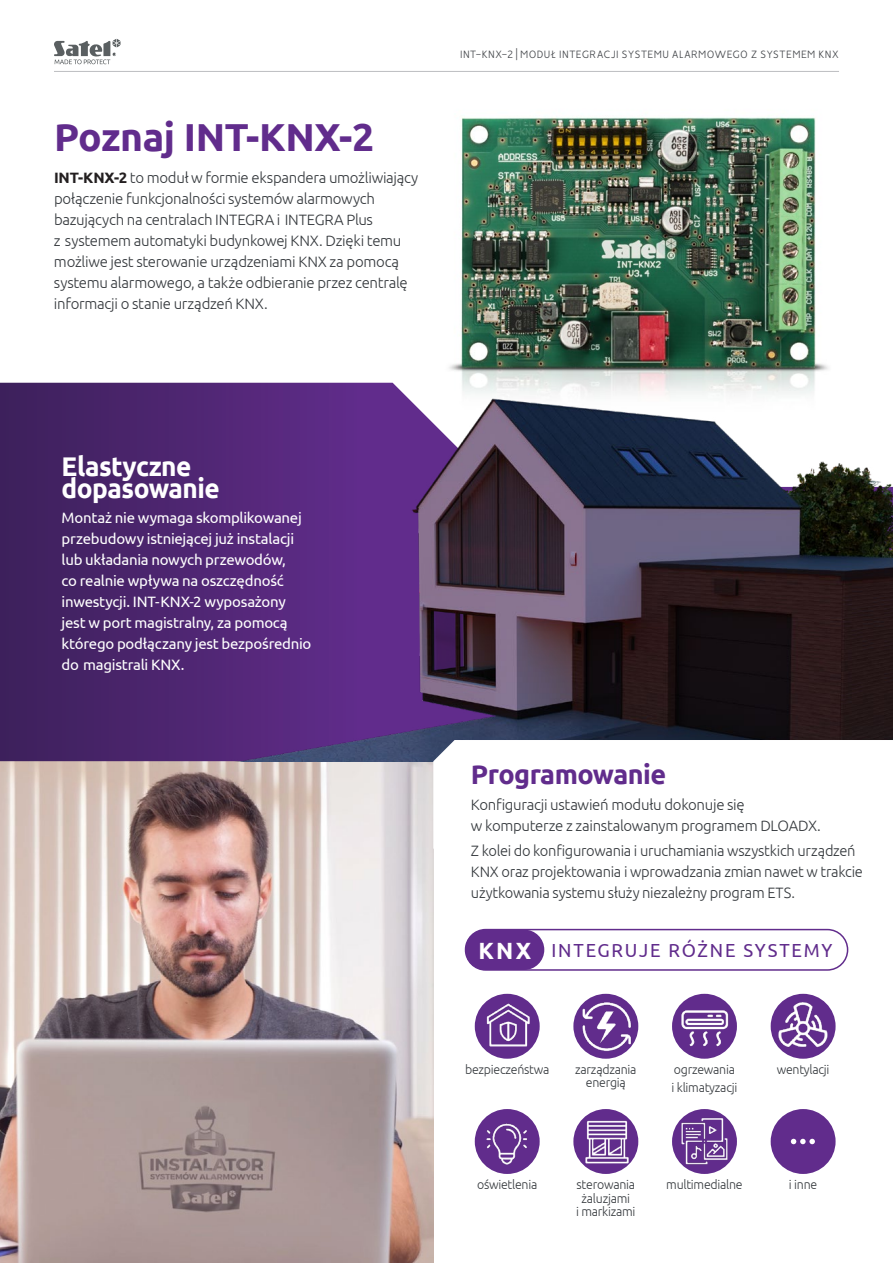
<style>
.page{position:relative;width:893px;height:1263px;background:#fff}
.page>*{position:absolute;margin:0;border:0;box-sizing:border-box;transform-origin:0 0}
.t1{font:700 39px "Ubuntu";letter-spacing:-.01em;color:#612c8c}
.t2{font:700 27px/22.5px "Ubuntu";letter-spacing:-.02em;color:#fff}
.t3{font:700 27px "Ubuntu";letter-spacing:-.02em;color:#612c8c}
.t4{font:18.9px "Ubuntu";letter-spacing:.1em;color:#612c8c}
.t5{font:300 15px/21px "Ubuntu";letter-spacing:-.02em;color:#35393d}
.t6{font:15px/21px "Ubuntu";letter-spacing:-.015em;color:#fff}
.t7{font:300 12.75px/13.5px "Ubuntu";letter-spacing:-.02em;color:#35393d;text-align:center}
.t8{font:300 12px "Vision";letter-spacing:.015em;color:#44474b}
.s1{font-weight:700;color:#231f20}
.s2{font-weight:700;font-size:23.4px;color:#fff}
</style>
<div class="page">
<img style="left:449px;top:117px;width:379px;height:265px">
<img style="left:0;top:761px;width:434px;height:502px">
<svg style="left:0;top:383px;width:224px;height:378px;background:#472368"></svg>
<img style="left:224px;top:382px;width:669px;height:379px">
<svg style="left:433px;top:740px;width:460px;height:109px"></svg>
<svg style="left:54px;top:39px;width:67px;height:25px"></svg>
<hr style="left:54px;top:71px;width:785px;height:1px;background:#bcbdc0">
<img style="left:476px;top:1110px;width:64px;height:64px">
<img style="left:574px;top:1109px;width:64px;height:65px">
<div style="left:672px;top:1109px;width:65px;height:65px;background:#612c8c;border-radius:50%"></div>
<img style="left:675px;top:1111px;width:58px;height:58px">
<img style="left:476px;top:994px;width:64px;height:64px">
<img style="left:574px;top:994px;width:64px;height:65px">
<img style="left:673px;top:994px;width:64px;height:65px">
<div style="left:771px;top:994px;width:65px;height:65px;background:#612c8c;border-radius:50%"></div>
<img style="left:775px;top:996px;width:57px;height:57px">
<div style="left:465px;top:929px;width:79px;height:41px;background:#612c8c;border-radius:20px"></div>
<div style="left:465px;top:929px;width:383px;height:42px;border:2px solid #612c8c;border-radius:20px"></div>
<div style="left:771px;top:1109px;width:65px;height:65px;background:#612c8c;border-radius:50%"></div>
<svg style="left:791px;top:1139px;width:24px;height:5px"></svg>
<h1 class="t1" style="left:54px;top:114px;width:322px">Poznaj INT-KNX-2</h1>
<p class="t5" style="left:54px;top:166px;width:366px"><span class="s1">INT-KNX-2</span> to moduł w formie ekspandera umożliwiający połączenie funkcjonalności systemów alarmowych bazujących na centralach INTEGRA i INTEGRA Plus<br>z systemem automatyki budynkowej KNX. Dzięki temu możliwe jest sterowanie urządzeniami KNX za pomocą systemu alarmowego, a także odbieranie przez centralę informacji o stanie urządzeń KNX.</p>
<p class="t8" style="left:460px;top:48px;width:380px">INT-KNX-2 | MODUŁ INTEGRACJI SYSTEMU ALARMOWEGO Z SYSTEMEM KNX</p>
<h2 class="t2" style="left:62px;top:454px;width:160px">Elastyczne dopasowanie</h2>
<p class="t6" style="left:62px;top:507px;width:251px">Montaż nie wymaga skomplikowanej przebudowy istniejącej już instalacji lub układania nowych przewodów,<br>co realnie wpływa na oszczędność inwestycji. INT-KNX-2 wyposażony jest w port magistralny, za pomocą którego podłączany jest bezpośrednio do magistrali KNX.</p>
<h2 class="t3" style="left:471px;top:758px;width:197px">Programowanie</h2>
<p class="t5" style="left:471px;top:793px;width:351px">Konfiguracji ustawień modułu dokonuje się<br>w komputerze z zainstalowanym programem DLOADX.</p>
<p class="t5" style="left:471px;top:839px;width:393px">Z kolei do konfigurowania i uruchamiania wszystkich urządzeń<br>KNX oraz projektowania i wprowadzania zmian nawet w trakcie użytkowania systemu służy niezależny program ETS.</p>
<p class="t4" style="left:478px;top:939px;width:356px"><span class="s2">KNX</span> INTEGRUJE RÓŻNE SYSTEMY</p>
<p class="t7" style="left:465px;top:1062px;width:86px">bezpieczeństwa</p>
<p class="t7" style="left:575px;top:1062px;width:63px">zarządzania energią</p>
<p class="t7" style="left:674px;top:1062px;width:63px">ogrzewania</p>
<p class="t7" style="left:777px;top:1062px;width:54px">wentylacji</p>
<p class="t7" style="left:672px;top:1080px;width:67px">i klimatyzacji</p>
<p class="t7" style="left:477px;top:1177px;width:62px">oświetlenia</p>
<p class="t7" style="left:577px;top:1177px;width:60px">sterowania</p>
<p class="t7" style="left:666px;top:1177px;width:78px">multimedialne</p>
<p class="t7" style="left:789px;top:1177px;width:30px">i inne</p>
<p class="t7" style="left:576px;top:1191px;width:61px">żaluzjami<br>i markizami</p>
</div>
